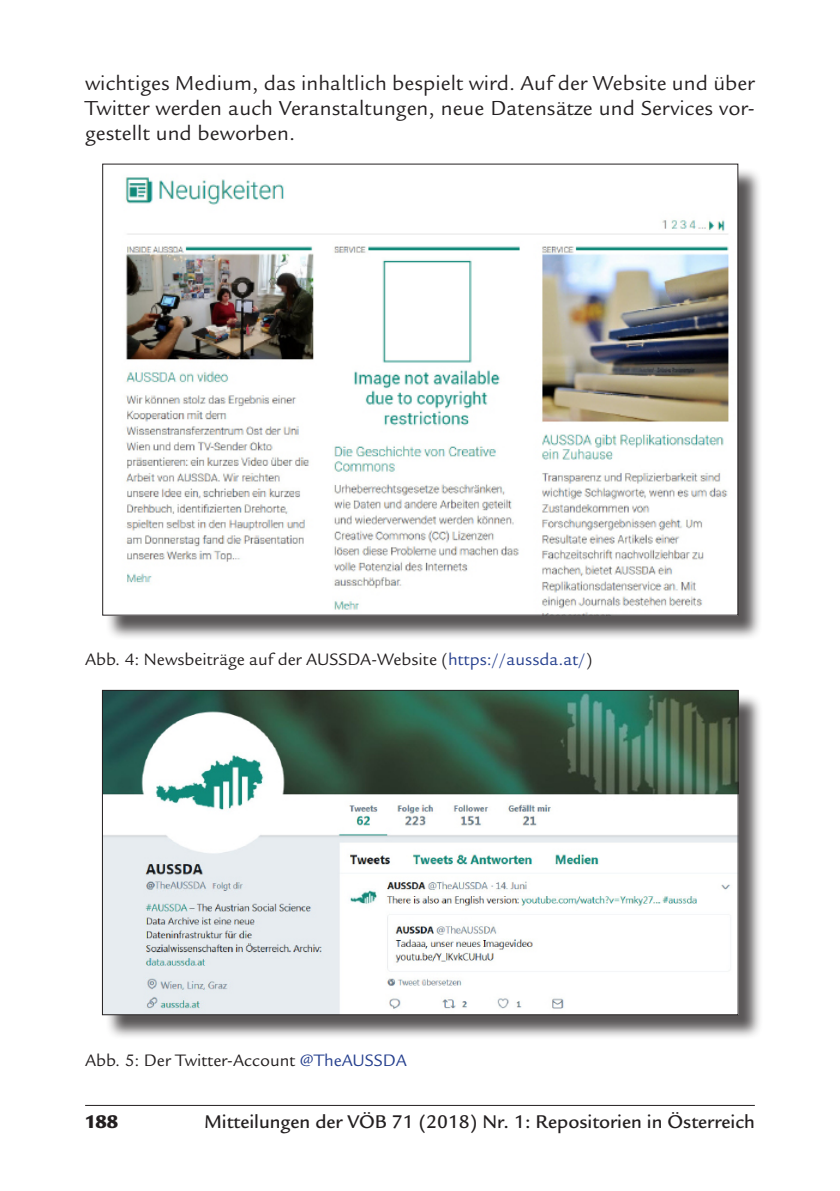
<style>
.page{position:relative;width:840px;height:1191px;background:#fff}
.page>*{position:absolute;margin:0;border:0;box-sizing:border-box;transform-origin:0 0}
.Absatz_eingerückt{font:22px/25px "Legacy Sans";letter-spacing:.005em;color:#231f20;text-align:justify}
.t1{font:500 20px "Legacy Sans";color:#231f20}
.t2{font:900 20px "Legacy Sans";color:#231f20}
.Absatz_nicht_eingerü{font:18px "Legacy Sans";color:#231f20}
.s1{color:#253f8e}
</style>
<div class="page">
<hr style="left:85px;top:1105px;width:669px;height:1px;background:#231f20">
<div style="left:105px;top:167px;width:657px;height:473px;background:#231f20;opacity:.75"></div>
<img style="left:105px;top:167px;width:630px;height:446px">
<div style="left:105px;top:693px;width:657px;height:347px;background:#231f20;opacity:.75"></div>
<img style="left:104px;top:692px;width:632px;height:321px">
<p class="Absatz_eingerückt" style="left:85px;top:71px;width:670px">wichtiges Medium, das inhaltlich bespielt wird. Auf der Website und über Twitter werden auch Veranstaltungen, neue Datensätze und Services vor&shy;gestellt und beworben.</p>
<p class="Absatz_nicht_eingerü" style="left:85px;top:649px;width:508px">Abb. 4: Newsbeiträge auf der AUSSDA-Website (<span class="s1">https://aussda.at/</span>)</p>
<p class="Absatz_nicht_eingerü" style="left:85px;top:1049px;width:323px">Abb. 5: Der Twitter-Account <span class="s1">@TheAUSSDA</span></p>
<p class="t2" style="left:84px;top:1110px;width:35px">188</p>
<p class="t1" style="left:204px;top:1110px;width:552px">Mitteilungen der VÖB 71 (2018) Nr. 1: Repositorien in Österreich</p>
</div>
